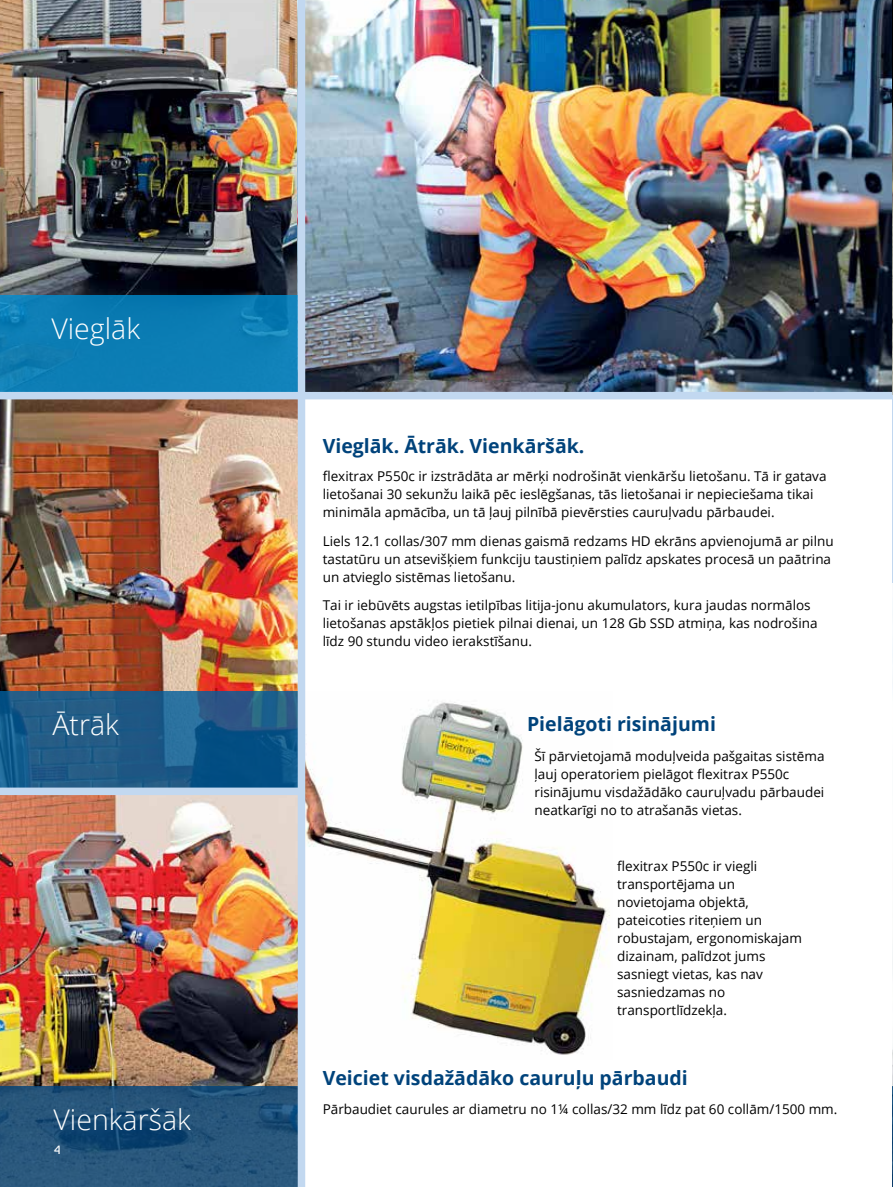
<style>
.page{position:relative;width:893px;height:1187px;background:#fff}
.page>*{position:absolute;margin:0;border:0;box-sizing:border-box;transform-origin:0 0}
.t1{font:300 28.5px "Open Sans";color:#fff}
.t2{font:700 19.5px "Open Sans";color:#00437b}
.t3{font:13.5px/18px "Open Sans";color:#000}
.t4{font:12px "Replica Std";color:#fff}
</style>
<div class="page">
<img style="left:305px;top:692px;width:305px;height:367px">
<img style="left:0;top:0;width:297px;height:295px">
<img style="left:297px;top:0;width:595px;height:392px">
<img style="left:0;top:399px;width:298px;height:291px">
<img style="left:0;top:795px;width:298px;height:291px">
<div style="left:0;top:295px;width:301px;height:100px;background:#0c7db4"></div>
<svg style="left:0;top:690px;width:298px;height:97px;background:#1d5a87"></svg>
<svg style="left:0;top:1086px;width:298px;height:100px;background:#235279"></svg>
<div style="left:0;top:787px;width:301px;height:8px;background:#c2d8f0"></div>
<div style="left:0;top:392px;width:893px;height:7px;background:#c2d8f0"></div>
<div style="left:298px;top:0;width:7px;height:1186px;background:#c2d8f0"></div>
<img style="left:892px;top:0;width:1px;height:396px">
<hr style="left:892px;top:1086px;width:1px;height:100px;background:#00437b">
<hr style="left:892px;top:395px;width:1px;height:188px;background:#c2d8f0">
<h1 class="t1" style="left:51px;top:309px;width:90px">Vieglāk</h1>
<h1 class="t1" style="left:52px;top:704px;width:68px">Ātrāk</h1>
<h1 class="t1" style="left:53px;top:1100px;width:139px">Vienkāršāk</h1>
<p class="t4" style="left:54px;top:1142px;width:8px">4</p>
<h2 class="t2" style="left:323px;top:431px;width:263px">Vieglāk. Ātrāk. Vienkāršāk.</h2>
<p class="t3" style="left:323px;top:467px;width:505px">flexitrax P550c ir izstrādāta ar mērķi nodrošināt vienkāršu lietošanu. Tā ir gatava lietošanai 30 sekunžu laikā pēc ieslēgšanas, tās lietošanai ir nepieciešama tikai minimāla apmācība, un tā ļauj pilnībā pievērsties cauruļvadu pārbaudei.</p>
<p class="t3" style="left:323px;top:531px;width:512px">Liels 12.1 collas/307 mm dienas gaismā redzams HD ekrāns apvienojumā ar pilnu tastatūru un atsevišķiem funkciju taustiņiem palīdz apskates procesā un paātrina un atvieglo sistēmas lietošanu.</p>
<p class="t3" style="left:323px;top:596px;width:496px">Tai ir iebūvēts augstas ietilpības litija-jonu akumulators, kura jaudas normālos lietošanas apstākļos pietiek pilnai dienai, un 128 Gb SSD atmiņa, kas nodrošina līdz 90 stundu video ierakstīšanu.</p>
<h2 class="t2" style="left:527px;top:710px;width:190px">Pielāgoti risinājumi</h2>
<p class="t3" style="left:534px;top:747px;width:291px">Šī pārvietojamā moduļveida pašgaitas sistēma ļauj operatoriem pielāgot flexitrax P550c risinājumu visdažādāko cauruļvadu pārbaudei neatkarīgi no to atrašanās vietas.</p>
<p class="t3" style="left:617px;top:856px;width:186px">flexitrax P550c ir viegli transportējama un novietojama objektā, pateicoties riteņiem un robustajam, ergonomiskajam dizainam, palīdzot jums sasniegt vietas, kas nav sasniedzamas no transportlīdzekļa.</p>
<h2 class="t2" style="left:323px;top:1064px;width:366px">Veiciet visdažādāko cauruļu pārbaudi</h2>
<p class="t3" style="left:323px;top:1099px;width:516px">Pārbaudiet caurules ar diametru no 1¼ collas/32 mm līdz pat 60 collām/1500 mm.</p>
</div>
